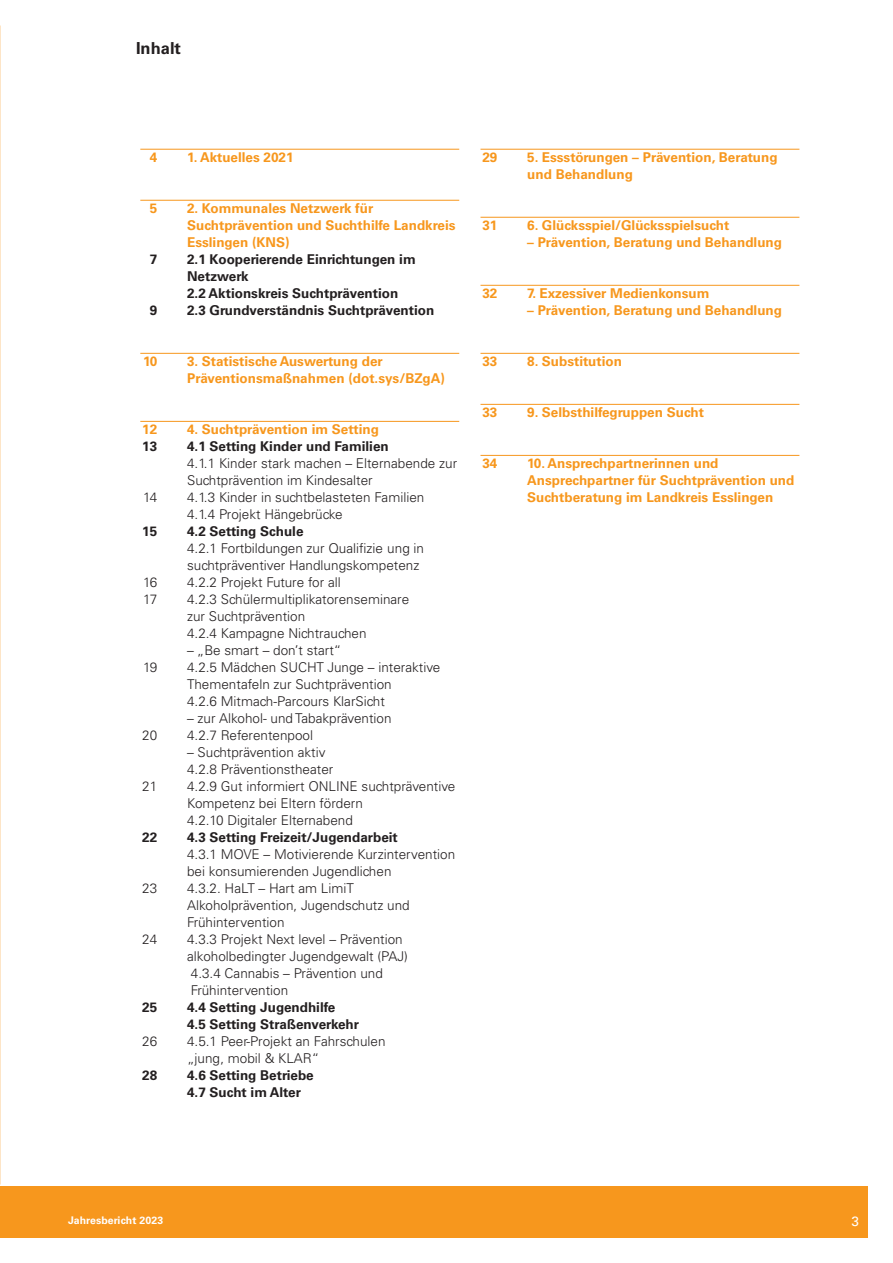
<style>
.page{position:relative;width:893px;height:1263px;background:#fff}
.page>*{position:absolute;margin:0;border:0;box-sizing:border-box;transform-origin:0 0}
.t1{font:700 16.5px "Univers LT Std";color:#231f20}
.t2{font:300 13.5px/17px "Univers LT Std";color:#231f20}
.t3{font:700 13.5px/17px "Univers LT Std";color:#f7971d}
.t4{font:700 13.5px/17px "Univers LT Std";color:#231f20}
.t5{font:13.5px "Univers LT Std";color:#fff}
.t6{font:700 10.5px "Univers LT Std";letter-spacing:.01em;color:#fff}
</style>
<div class="page">
<div style="left:0;top:1186px;width:867px;height:51px;background:#f7971d"></div>
<hr style="left:140px;top:353px;width:319px;height:1px;background:#f7971d">
<hr style="left:140px;top:421px;width:319px;height:1px;background:#f7971d">
<hr style="left:140px;top:200px;width:319px;height:1px;background:#f7971d">
<hr style="left:140px;top:149px;width:319px;height:1px;background:#f7971d">
<hr style="left:480px;top:149px;width:319px;height:1px;background:#f7971d">
<hr style="left:480px;top:217px;width:319px;height:1px;background:#f7971d">
<hr style="left:480px;top:285px;width:319px;height:1px;background:#f7971d">
<hr style="left:480px;top:353px;width:319px;height:1px;background:#f7971d">
<hr style="left:480px;top:404px;width:319px;height:1px;background:#f7971d">
<hr style="left:480px;top:455px;width:319px;height:1px;background:#f7971d">
<p class="t1" style="left:136px;top:39px;width:46px">Inhalt</p>
<p class="t3" style="left:150px;top:148px;width:9px">4</p>
<p class="t3" style="left:187px;top:148px;width:108px">1. Aktuelles 2021</p>
<p class="t3" style="left:150px;top:199px;width:9px">5</p>
<p class="t3" style="left:187px;top:199px;width:270px">2. Kommunales Netzwerk für<br>Suchtprävention und Suchthilfe Landkreis<br>Esslingen (KNS)</p>
<p class="t4" style="left:150px;top:251px;width:9px">7</p>
<p class="t4" style="left:187px;top:251px;width:230px">2.1 Kooperierende Einrichtungen im<br>Netzwerk<br>2.2 Aktionskreis Suchtprävention</p>
<p class="t4" style="left:150px;top:302px;width:9px">9</p>
<p class="t4" style="left:187px;top:302px;width:249px">2.3 Grundverständnis Suchtprävention</p>
<p class="t3" style="left:143px;top:353px;width:16px">10</p>
<p class="t3" style="left:187px;top:353px;width:259px">3. Statistische Auswertung der<br>Präventionsmaßnahmen (dot.sys/BZgA)</p>
<p class="t3" style="left:142px;top:421px;width:17px">12</p>
<p class="t3" style="left:187px;top:421px;width:193px">4. Suchtprävention im Setting</p>
<p class="t4" style="left:142px;top:438px;width:17px">13</p>
<p class="t4" style="left:187px;top:438px;width:203px">4.1 Setting Kinder und Familien</p>
<p class="t2" style="left:187px;top:455px;width:272px">4.1.1 Kinder stark machen – Elternabende zur<br>Suchtprävention im Kindesalter</p>
<p class="t2" style="left:143px;top:489px;width:16px">14</p>
<p class="t2" style="left:187px;top:489px;width:239px">4.1.3 Kinder in suchtbelasteten Familien<br>4.1.4 Projekt Hängebrücke</p>
<p class="t4" style="left:142px;top:523px;width:17px">15</p>
<p class="t4" style="left:187px;top:523px;width:118px">4.2 Setting Schule</p>
<p class="t2" style="left:187px;top:540px;width:238px">4.2.1 Fortbildungen zur Qualifizie ung in suchtpräventiver Handlungskompetenz</p>
<p class="t2" style="left:143px;top:574px;width:16px">16</p>
<p class="t2" style="left:187px;top:574px;width:155px">4.2.2 Projekt Future for all</p>
<p class="t2" style="left:143px;top:591px;width:16px">17</p>
<p class="t2" style="left:187px;top:591px;width:224px">4.2.3 Schülermultiplikatorenseminare zur Suchtprävention<br>4.2.4 Kampagne Nichtrauchen</p>
<p class="t2" style="left:187px;top:642px;width:156px">– „Be smart – don’t start“</p>
<p class="t2" style="left:143px;top:659px;width:16px">19</p>
<p class="t2" style="left:187px;top:659px;width:255px">4.2.5 Mädchen SUCHT Junge – interaktive<br>Thementafeln zur Suchtprävention<br>4.2.6 Mitmach-Parcours KlarSicht</p>
<p class="t2" style="left:187px;top:710px;width:206px">– zur Alkohol- und Tabakprävention</p>
<p class="t2" style="left:142px;top:727px;width:17px">20</p>
<p class="t2" style="left:187px;top:727px;width:128px">4.2.7 Referentenpool</p>
<p class="t2" style="left:187px;top:744px;width:148px">– Suchtprävention aktiv<br>4.2.8 Präventionstheater</p>
<p class="t2" style="left:142px;top:778px;width:17px">21</p>
<p class="t2" style="left:187px;top:778px;width:270px">4.2.9 Gut informiert ONLINE suchtpräventive<br>Kompetenz bei Eltern fördern<br>4.2.10 Digitaler Elternabend</p>
<p class="t4" style="left:142px;top:829px;width:17px">22</p>
<p class="t4" style="left:187px;top:829px;width:212px">4.3 Setting Freizeit/Jugendarbeit</p>
<p class="t2" style="left:187px;top:846px;width:270px">4.3.1 MOVE – Motivierende Kurzintervention bei konsumierenden Jugendlichen</p>
<p class="t2" style="left:142px;top:880px;width:17px">23</p>
<p class="t2" style="left:187px;top:880px;width:224px">4.3.2. HaLT – Hart am LimiT<br>Alkoholprävention, Jugendschutz und<br>Frühintervention</p>
<p class="t2" style="left:142px;top:931px;width:17px">24</p>
<p class="t2" style="left:187px;top:931px;width:222px">4.3.3 Projekt Next level – Prävention alkoholbedingter Jugendgewalt (PAJ)<br>4.3.4 Cannabis – Prävention und<br>Frühintervention</p>
<p class="t4" style="left:142px;top:999px;width:17px">25</p>
<p class="t4" style="left:187px;top:999px;width:173px">4.4 Setting Jugendhilfe<br>4.5 Setting Straßenverkehr</p>
<p class="t2" style="left:142px;top:1033px;width:17px">26</p>
<p class="t2" style="left:187px;top:1033px;width:200px">4.5.1 Peer-Projekt an Fahrschulen „jung, mobil &amp; KLAR“</p>
<p class="t4" style="left:142px;top:1067px;width:17px">28</p>
<p class="t4" style="left:187px;top:1067px;width:128px">4.6 Setting Betriebe<br>4.7 Sucht im Alter</p>
<p class="t3" style="left:482px;top:149px;width:17px">29</p>
<p class="t3" style="left:527px;top:149px;width:252px">5. Essstörungen – Prävention, Beratung und Behandlung</p>
<p class="t3" style="left:482px;top:217px;width:17px">31</p>
<p class="t3" style="left:527px;top:217px;width:204px">6. Glücksspiel/Glücksspielsucht</p>
<p class="t3" style="left:527px;top:234px;width:256px">– Prävention, Beratung und Behandlung</p>
<p class="t3" style="left:482px;top:285px;width:17px">32</p>
<p class="t3" style="left:527px;top:285px;width:184px">7. Exzessiver Medienkonsum</p>
<p class="t3" style="left:527px;top:302px;width:256px">– Prävention, Beratung und Behandlung</p>
<p class="t3" style="left:482px;top:353px;width:17px">33</p>
<p class="t3" style="left:527px;top:353px;width:96px">8. Substitution</p>
<p class="t3" style="left:482px;top:404px;width:17px">33</p>
<p class="t3" style="left:527px;top:404px;width:178px">9. Selbsthilfegruppen Sucht</p>
<p class="t3" style="left:482px;top:455px;width:17px">34</p>
<p class="t3" style="left:527px;top:455px;width:269px">10. Ansprechpartnerinnen und<br>Ansprechpartner für Suchtprävention und<br>Suchtberatung im Landkreis Esslingen</p>
<p class="t6" style="left:68px;top:1214px;width:97px">Jahresbericht 2023</p>
<p class="t5" style="left:851px;top:1213px;width:9px">3</p>
</div>
